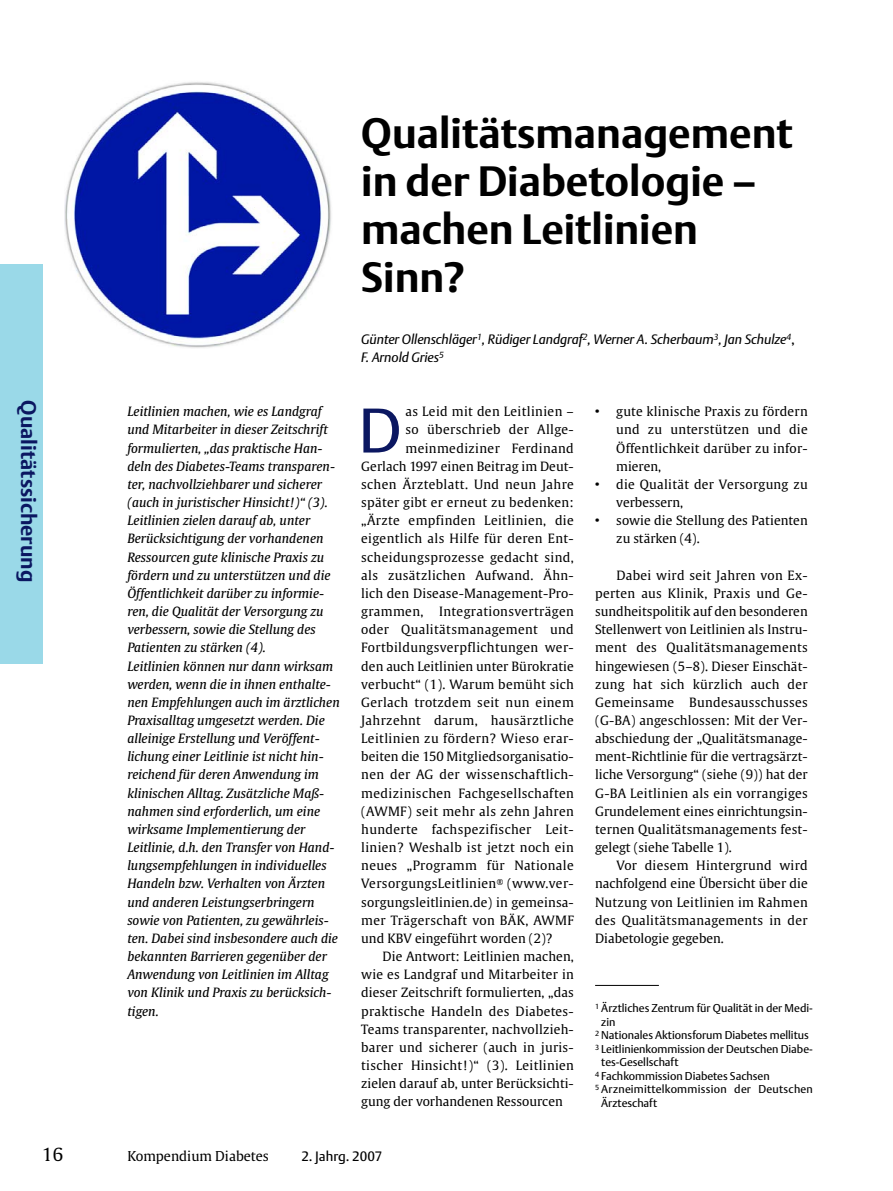
<style>
.page{position:relative;width:893px;height:1191px;background:#fff}
.page>*{position:absolute;margin:0;border:0;box-sizing:border-box;transform-origin:0 0}
.t1{font:62.25px "Thieme Argo Two";color:#0b1761}
.t2{font:700 42px/48px "Thieme Argo One";color:#000}
.t3{font:700 21px "Thieme Argo One";color:#0b1761}
.t4{font:18px "Thieme Gulliver";color:#000}
.t5{font:italic 13.5px/18.1px "Thieme Argo Two";letter-spacing:-.005em;color:#000}
.t6{font:13.5px "Thieme Gulliver";color:#000}
.t7{font:13.5px "Thieme Argo Two";color:#000}
.t8{font:12.75px/18.1px "Thieme Gulliver";letter-spacing:.025em;color:#000;text-align:justify}
.t9{font:italic 12.75px/18.1px "Thieme Gulliver";color:#000}
.t10{font:12.75px/18.1px "Thieme Gulliver";letter-spacing:.005em;color:#000}
.t11{font:12.75px "Thieme Gulliver";color:#000}
.t12{font:11.25px "Thieme Argo Two";color:#000}
.t13{font:11.25px "Thieme Argo Two";letter-spacing:.02em;color:#000}
.s1{font-style:normal}
</style>
<div class="page">
<img style="left:64px;top:82px;width:267px;height:266px">
<div style="left:0;top:264px;width:42px;height:400px;background:#9ad9e8"></div>
<hr style="left:595px;top:985px;width:64px;height:1px;background:#000">
<h2 class="t2" style="left:361px;top:112px;width:433px">Qualitätsmanagement in der Diabetologie – machen Leitlinien<br>Sinn?</h2>
<h3 class="t3" style="left:37px;top:400px;width:183px;rotate:90deg">Qualitätssicherung</h3>
<p class="t9" style="left:127px;top:404px;width:214px">Leitlinien machen, wie es Landgraf und Mitarbeiter in dieser Zeitschrift formulierten, „das praktische Han&shy;deln des Diabetes-Teams transparen&shy;ter, nachvollziehbarer und sicherer (auch in juristischer Hinsicht!)“ (3).<br>Leitlinien zielen darauf ab, unter Berücksichtigung der vorhandenen Ressourcen gute klinische Praxis zu fördern und zu unterstützen und die Öffentlichkeit darüber zu informie&shy;ren, die Qualität der Versorgung zu verbessern, sowie die Stellung des Patienten zu stärken (4).<br>Leitlinien können nur dann wirksam werden, wenn die in ihnen enthalte&shy;nen Empfehlungen auch im ärztlichen Praxisalltag umgesetzt werden. Die alleinige Erstellung und Veröffent&shy;lichung einer Leitlinie ist nicht hin&shy;reichend für deren Anwendung im klinischen Alltag. Zusätzliche Maß&shy;nahmen sind erforderlich, um eine wirksame Implementierung der Leitlinie, d.h. den Transfer von Hand&shy;lungsempfehlungen in individuelles Handeln bzw. Verhalten von Ärzten und anderen Leistungserbringern sowie von Patienten, zu gewährleis&shy;ten. Dabei sind insbesondere auch die bekannten Barrieren gegenüber der Anwendung von Leitlinien im Alltag von Klinik und Praxis zu berücksich&shy;tigen.</p>
<p class="t5" style="left:361px;top:331px;width:435px">Günter Ollenschläger<sup>1</sup>, Rüdiger Landgraf<sup>2</sup>, Werner A. Scherbaum<sup>3</sup>, Jan Schulze<sup>4</sup><span class="s1">,<br></span>F. Arnold Gries<sup>5</sup></p>
<h1 class="t1" style="left:359px;top:404px;width:45px">D</h1>
<p class="t8" style="left:405px;top:404px;width:170px">as Leid mit den Leitlinien –</p>
<p class="t8" style="left:405px;top:422px;width:170px">so überschrieb der Allge-</p>
<p class="t8" style="left:405px;top:440px;width:170px">meinmediziner Ferdinand</p>
<p class="t10" style="left:361px;top:458px;width:214px">Gerlach 1997 einen Beitrag im Deut-</p>
<p class="t8" style="left:361px;top:476px;width:214px">schen Ärzteblatt. Und neun Jahre</p>
<p class="t8" style="left:361px;top:494px;width:214px">später gibt er erneut zu bedenken:</p>
<p class="t8" style="left:361px;top:512px;width:214px">„Ärzte empfinden Leitlinien, die</p>
<p class="t8" style="left:361px;top:531px;width:214px">eigentlich als Hilfe für deren Ent-</p>
<p class="t8" style="left:361px;top:549px;width:214px">scheidungsprozesse gedacht sind,</p>
<p class="t8" style="left:361px;top:567px;width:214px">als zusätzlichen Aufwand. Ähn-</p>
<p class="t8" style="left:361px;top:585px;width:214px">lich den Disease-Management-Pro-</p>
<p class="t8" style="left:361px;top:603px;width:214px">grammen, Integrationsverträgen</p>
<p class="t8" style="left:361px;top:621px;width:214px">oder Qualitätsmanagement und</p>
<p class="t8" style="left:361px;top:640px;width:214px">Fortbildungsverpflichtungen wer-</p>
<p class="t10" style="left:361px;top:658px;width:214px">den auch Leitlinien unter Bürokratie</p>
<p class="t8" style="left:361px;top:676px;width:214px">verbucht“ (1). Warum bemüht sich</p>
<p class="t8" style="left:361px;top:694px;width:214px">Gerlach trotzdem seit nun einem</p>
<p class="t8" style="left:361px;top:712px;width:214px">Jahrzehnt darum, hausärztliche</p>
<p class="t8" style="left:361px;top:730px;width:214px">Leitlinien zu fördern? Wieso erar-</p>
<p class="t10" style="left:361px;top:749px;width:214px">beiten die 150 Mitgliedsorganisatio-</p>
<p class="t8" style="left:361px;top:767px;width:214px">nen der AG der wissenschaftlich-</p>
<p class="t8" style="left:361px;top:785px;width:214px">medizinischen Fachgesellschaften</p>
<p class="t8" style="left:361px;top:803px;width:214px">(AWMF) seit mehr als zehn Jahren</p>
<p class="t8" style="left:361px;top:821px;width:214px">hunderte fachspezifischer Leit-</p>
<p class="t8" style="left:361px;top:839px;width:214px">linien? Weshalb ist jetzt noch ein</p>
<p class="t8" style="left:361px;top:857px;width:214px">neues „Programm für Nationale</p>
<p class="t8" style="left:361px;top:876px;width:214px">VersorgungsLeitlinien<sup>®</sup> (www.ver-</p>
<p class="t8" style="left:361px;top:894px;width:214px">sorgungsleitlinien.de) in gemeinsa-</p>
<p class="t8" style="left:361px;top:912px;width:214px">mer Trägerschaft von BÄK, AWMF</p>
<p class="t10" style="left:361px;top:930px;width:193px">und KBV eingeführt worden (2)?</p>
<p class="t8" style="left:382px;top:948px;width:193px">Die Antwort: Leitlinien machen,</p>
<p class="t8" style="left:361px;top:966px;width:214px">wie es Landgraf und Mitarbeiter in</p>
<p class="t8" style="left:361px;top:985px;width:214px">dieser Zeitschrift formulierten, „das</p>
<p class="t8" style="left:361px;top:1003px;width:214px">praktische Handeln des Diabetes-</p>
<p class="t8" style="left:361px;top:1021px;width:214px">Teams transparenter, nachvollzieh-</p>
<p class="t8" style="left:361px;top:1039px;width:214px">barer und sicherer (auch in juris-</p>
<p class="t8" style="left:361px;top:1057px;width:214px">tischer Hinsicht!)“ (3). Leitlinien</p>
<p class="t11" style="left:361px;top:1078px;width:214px">zielen darauf ab, unter Berücksichti-</p>
<p class="t11" style="left:361px;top:1096px;width:203px">gung der vorhandenen Ressourcen</p>
<p class="t8" style="left:616px;top:404px;width:193px;text-indent:-21px">• gute klinische Praxis zu fördern und zu unterstützen und die Öffentlichkeit darüber zu infor&shy;mieren,</p>
<p class="t8" style="left:616px;top:476px;width:193px;text-indent:-21px">• die Qualität der Versorgung zu verbessern,</p>
<p class="t10" style="left:616px;top:512px;width:193px;text-indent:-21px">• sowie die Stellung des Patienten zu stärken (4).</p>
<p class="t8" style="left:595px;top:567px;width:214px;text-indent:21px">Dabei wird seit Jahren von Ex&shy;perten aus Klinik, Praxis und Ge&shy;sundheitspolitik auf den besonderen Stellenwert von Leitlinien als Instru&shy;ment des Qualitätsmanagements hingewiesen (5–8). Dieser Einschät&shy;zung hat sich kürzlich auch der Gemeinsame Bundesausschusses (G-BA) angeschlossen: Mit der Ver&shy;abschiedung der „Qualitätsmanage&shy;ment-Richtlinie für die vertragsärzt&shy;liche Versorgung“ (siehe (9)) hat der G-BA Leitlinien als ein vorrangiges Grundelement eines einrichtungsin&shy;ternen Qualitätsmanagements fest&shy;gelegt (siehe Tabelle 1).</p>
<p class="t8" style="left:595px;top:857px;width:214px;text-indent:21px">Vor diesem Hintergrund wird nachfolgend eine Übersicht über die Nutzung von Leitlinien im Rahmen des Qualitätsmanagements in der Diabetologie gegeben.</p>
<p class="t12" style="left:595px;top:1003px;width:219px"><sup>1</sup> Ärztliches Zentrum für Qualität in der Medi-</p>
<p class="t12" style="left:601px;top:1016px;width:16px">zin</p>
<p class="t12" style="left:595px;top:1030px;width:215px"><sup>2</sup> Nationales Aktionsforum Diabetes mellitus</p>
<p class="t12" style="left:595px;top:1043px;width:219px"><sup>3</sup> Leitlinienkommission der Deutschen Diabe-</p>
<p class="t12" style="left:601px;top:1057px;width:79px">tes-Gesellschaft</p>
<p class="t12" style="left:595px;top:1070px;width:176px"><sup>4</sup> Fachkommission Diabetes Sachsen</p>
<p class="t13" style="left:595px;top:1084px;width:219px"><sup>5</sup> Arzneimittelkommission der Deutschen</p>
<p class="t12" style="left:601px;top:1097px;width:57px">Ärzteschaft</p>
<h3 class="t4" style="left:42px;top:1147px;width:22px">16</h3>
<p class="t6" style="left:127px;top:1150px;width:143px">Kompendium Diabetes</p>
<p class="t7" style="left:301px;top:1150px;width:83px">2. Jahrg. 2007</p>
</div>
